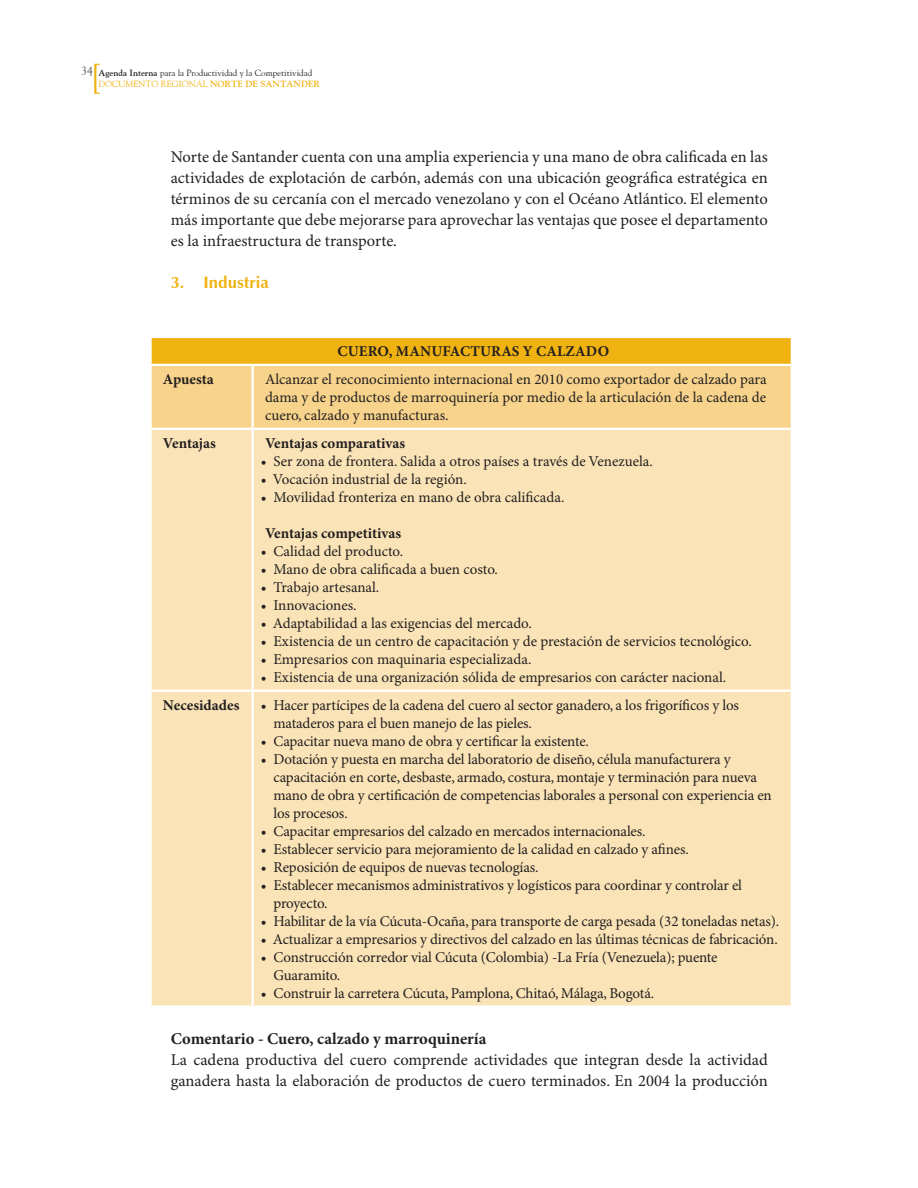
<style>
.page{position:relative;width:918px;height:1188px;background:#fff}
.page>*{position:absolute;margin:0;border:0;box-sizing:border-box;transform-origin:0 0}
.t1{font:16.5px/21px "Minion Pro";color:#231f20;text-align:justify}
.t2{font:700 16.5px "Minion Pro";color:#231f20}
.t3{font:700 16.5px "Zapf Humanist 601 BT";color:#efb211}
.t4{font:15px/18px "Minion Pro";letter-spacing:-.01em;color:#231f20}
.t5{font:700 15px "Minion Pro";color:#231f20}
.t6{font:9px/10.8px "Goudy";color:#231f20}
.t7{font:700 9px "Goudy";color:#efb211}
.s1{font-weight:700}
.s2{color:#efb211}
.s3{font-weight:700;color:#efb211}
</style>
<div class="page">
<svg style="left:94px;top:64px;width:6px;height:30px"></svg>
<div style="left:151px;top:337px;width:641px;height:28px;background:#efb211"></div>
<div style="left:152px;top:366px;width:639px;height:62px;background:#f7d38c"></div>
<div style="left:152px;top:430px;width:639px;height:575px;background:#fae4b7"></div>
<hr style="left:149px;top:364px;width:104px;height:2px;background:#fff">
<hr style="left:253px;top:364px;width:540px;height:2px;background:#fff">
<hr style="left:252px;top:366px;width:2px;height:62px;background:#fff">
<hr style="left:252px;top:430px;width:2px;height:260px;background:#fff">
<hr style="left:149px;top:690px;width:104px;height:2px;background:#fff">
<hr style="left:253px;top:690px;width:540px;height:2px;background:#fff">
<hr style="left:252px;top:692px;width:2px;height:313px;background:#fff">
<hr style="left:149px;top:336px;width:104px;height:2px;background:#fff">
<hr style="left:149px;top:338px;width:3px;height:26px;background:#fff">
<hr style="left:253px;top:336px;width:540px;height:2px;background:#fff">
<hr style="left:791px;top:338px;width:2px;height:26px;background:#fff">
<p class="t6" style="left:99px;top:67px;width:215px;text-indent:-17px"><sup>34</sup> <span class="s1">AGENDA INTERNA</span> para la Productividad y la Competitividad<br><span class="s2">Documento Regional</span> <span class="s3">NORTE</span></p>
<p class="t7" style="left:246px;top:78px;width:70px">DE SANTANDER</p>
<p class="t1" style="left:171px;top:147px;width:599px">Norte de Santander cuenta con una amplia experiencia y una mano de obra calificada en las actividades de explotación de carbón, además con una ubicación geográfica estratégica en términos de su cercanía con el mercado venezolano y con el Océano Atlántico. El elemento más importante que debe mejorarse para aprovechar las ventajas que posee el departamento es la infraestructura de transporte.</p>
<p class="t3" style="left:171px;top:272px;width:100px">3. Industria</p>
<p class="t5" style="left:338px;top:343px;width:84px">Cuero, manufactu</p>
<p class="t5" style="left:491px;top:343px;width:96px">ras y calzado</p>
<p class="t5" style="left:163px;top:371px;width:52px">Apuesta</p>
<p class="t4" style="left:265px;top:371px;width:503px;text-align:justify">Alcanzar el reconocimiento internacional en 2010 como exportador de calzado para dama y de productos de marroquinería por medio de la articulación de la cadena de cuero, calzado y manufacturas.</p>
<p class="t5" style="left:163px;top:434px;width:54px">Ventajas</p>
<p class="t5" style="left:265px;top:434px;width:142px">Ventajas comparativas</p>
<p class="t4" style="left:261px;top:453px;width:394px">• Ser zona de frontera. Salida a otros países a través de Venezuela.</p>
<p class="t4" style="left:261px;top:471px;width:208px">• Vocación industrial de la región.</p>
<p class="t4" style="left:261px;top:489px;width:305px">• Movilidad fronteriza en mano de obra calificada.</p>
<p class="t5" style="left:265px;top:524px;width:138px">Ventajas competitivas</p>
<p class="t4" style="left:261px;top:543px;width:144px">• Calidad del producto.</p>
<p class="t4" style="left:261px;top:561px;width:239px">• Mano de obra calificada a buen costo.</p>
<p class="t4" style="left:261px;top:579px;width:120px">• Trabajo artesanal.</p>
<p class="t4" style="left:261px;top:597px;width:97px">• Innovaciones.</p>
<p class="t4" style="left:261px;top:615px;width:273px">• Adaptabilidad a las exigencias del mercado.</p>
<p class="t4" style="left:261px;top:633px;width:493px">• Existencia de un centro de capacitación y de prestación de servicios tecnológico.</p>
<p class="t4" style="left:261px;top:651px;width:272px">• Empresarios con maquinaria especializada.</p>
<p class="t4" style="left:261px;top:669px;width:467px">• Existencia de una organización sólida de empresarios con carácter nacional.</p>
<p class="t5" style="left:163px;top:696px;width:78px">Necesidades</p>
<p class="t4" style="left:273px;top:697px;width:467px;text-indent:-13px">• Hacer partícipes de la cadena del cuero al sector ganadero, a los frigoríficos y los mataderos para el buen manejo de las pieles.</p>
<p class="t4" style="left:261px;top:733px;width:330px">• Capacitar nueva mano de obra y certificar la existente.</p>
<p class="t4" style="left:274px;top:751px;width:500px;text-indent:-13px">• Dotación y puesta en marcha del laboratorio de diseño, célula manufacturera y capacitación en corte, desbaste, armado, costura, montaje y terminación para nueva mano de obra y certificación de competencias laborales a personal con experiencia en los procesos.</p>
<p class="t4" style="left:261px;top:823px;width:386px">• Capacitar empresarios del calzado en mercados internacionales.</p>
<p class="t4" style="left:261px;top:841px;width:429px">• Establecer servicio para mejoramiento de la calidad en calzado y afines.</p>
<p class="t4" style="left:261px;top:859px;width:279px">• Reposición de equipos de nuevas tecnologías.</p>
<p class="t4" style="left:273px;top:877px;width:470px;text-indent:-13px">• Establecer mecanismos administrativos y logísticos para coordinar y controlar el proyecto.</p>
<p class="t4" style="left:261px;top:913px;width:520px">• Habilitar de la vía Cúcuta-Ocaña, para transporte de carga pesada (32 toneladas netas).</p>
<p class="t4" style="left:261px;top:931px;width:519px">• Actualizar a empresarios y directivos del calzado en las últimas técnicas de fabricación.</p>
<p class="t4" style="left:273px;top:949px;width:446px;text-indent:-13px">• Construcción corredor vial Cúcuta (Colombia) -La Fría (Venezuela); puente<br>Guaramito.</p>
<p class="t4" style="left:261px;top:985px;width:395px">• Construir la carretera Cúcuta, Pamplona, Chitaó, Málaga, Bogotá.</p>
<p class="t2" style="left:171px;top:1029px;width:317px">Comentario - Cuero, calzado y marroquinería</p>
<p class="t1" style="left:171px;top:1050px;width:599px">La cadena productiva del cuero comprende actividades que integran desde la actividad ganadera hasta la elaboración de productos de cuero terminados. En 2004 la producción</p>
</div>
